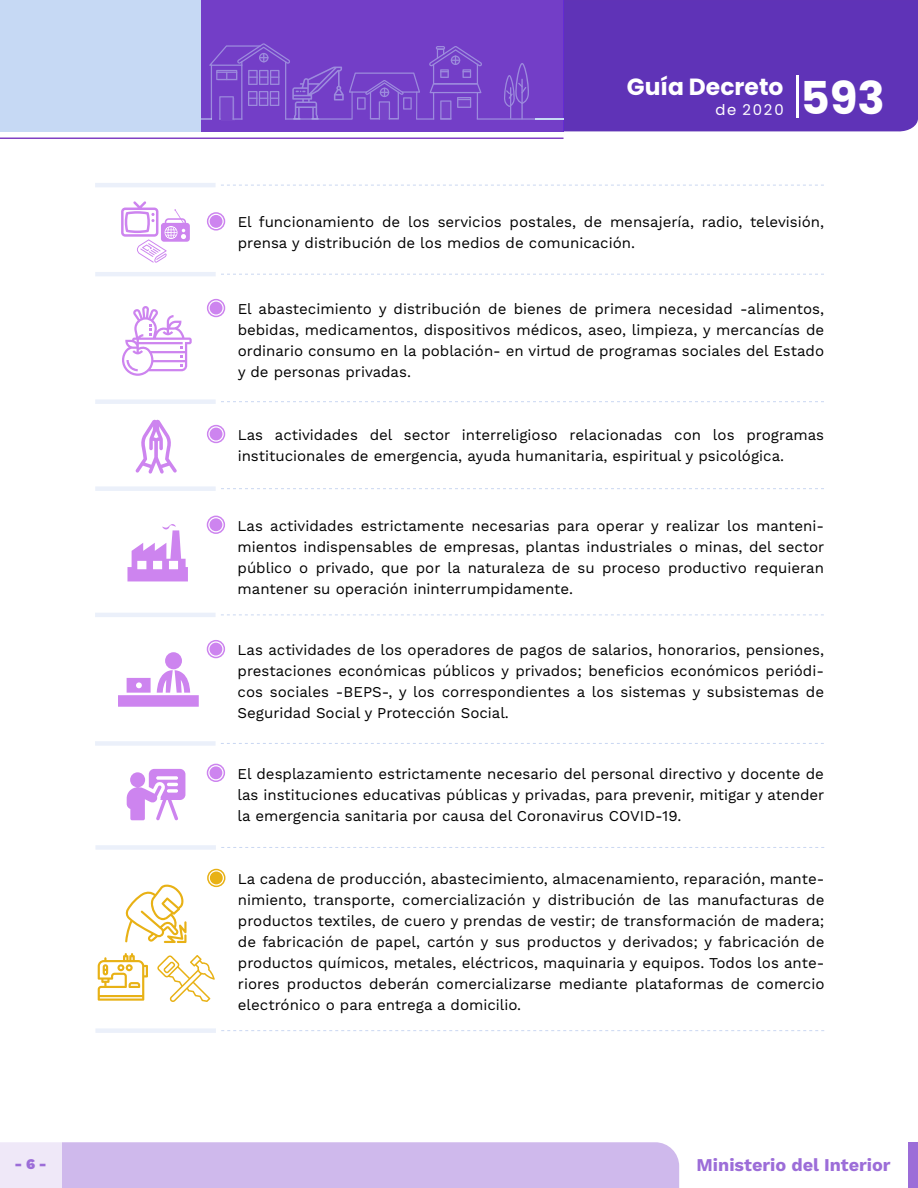
<style>
.page{position:relative;width:918px;height:1188px;background:#fff}
.page>*{position:absolute;margin:0;border:0;box-sizing:border-box;transform-origin:0 0}
.t1{font:700 23.4px "Poppins";color:#fff}
.t2{font:700 18px "Work Sans";color:#9c6dd8}
.t3{font:15px/21px "Work Sans";color:#000;text-align:justify}
.t4{font:14.85px "Poppins";letter-spacing:.125em;color:#fff}
.t5{font:900 14.55px "Work Sans";color:#9c6dd8}
.s1{font-size:45.3px}
</style>
<div class="page">
<div style="left:61px;top:1142px;width:618px;height:46px;background:#cfb9ec"></div>
<div style="left:909px;top:1142px;width:9px;height:46px;background:#9c6dd8"></div>
<div style="left:0;top:1142px;width:61px;height:46px;background:#efe8f8"></div>
<svg style="left:221px;top:185px;width:603px;height:1px"></svg>
<hr style="left:95px;top:183px;width:121px;height:4px;background:#ebf0fa">
<svg style="left:121px;top:201px;width:69px;height:62px"></svg>
<svg style="left:135px;top:420px;width:42px;height:54px"></svg>
<svg style="left:221px;top:401px;width:603px;height:1px"></svg>
<div style="left:95px;top:399px;width:121px;height:5px;background:#ebf0fa"></div>
<div style="left:210px;top:302px;width:13px;height:12px;background:#cd84ef;border-radius:50%"></div>
<div style="left:207px;top:299px;width:18px;height:18px;border:2px solid #cd84ef;border-radius:50%"></div>
<svg style="left:221px;top:274px;width:603px;height:1px"></svg>
<hr style="left:95px;top:272px;width:121px;height:4px;background:#ebf0fa">
<div style="left:210px;top:215px;width:13px;height:13px;background:#cd84ef;border-radius:50%"></div>
<div style="left:207px;top:212px;width:18px;height:19px;border:2px solid #cd84ef;border-radius:50%"></div>
<svg style="left:122px;top:306px;width:70px;height:70px"></svg>
<svg style="left:221px;top:488px;width:603px;height:1px"></svg>
<div style="left:95px;top:486px;width:121px;height:5px;background:#ebf0fa"></div>
<div style="left:210px;top:428px;width:13px;height:12px;background:#cd84ef;border-radius:50%"></div>
<div style="left:207px;top:425px;width:18px;height:18px;border:2px solid #cd84ef;border-radius:50%"></div>
<svg style="left:118px;top:652px;width:81px;height:55px"></svg>
<div style="left:209px;top:643px;width:13px;height:13px;background:#cd84ef;border-radius:50%"></div>
<div style="left:207px;top:640px;width:18px;height:18px;border:2px solid #cd84ef;border-radius:50%"></div>
<svg style="left:127px;top:524px;width:61px;height:57px"></svg>
<svg style="left:221px;top:614px;width:603px;height:1px"></svg>
<hr style="left:95px;top:613px;width:121px;height:4px;background:#ebf0fa">
<div style="left:209px;top:518px;width:13px;height:13px;background:#cd84ef;border-radius:50%"></div>
<div style="left:207px;top:516px;width:18px;height:18px;border:2px solid #cd84ef;border-radius:50%"></div>
<svg style="left:221px;top:743px;width:603px;height:1px"></svg>
<div style="left:95px;top:741px;width:121px;height:5px;background:#ebf0fa"></div>
<div style="left:209px;top:766px;width:13px;height:13px;background:#cd84ef;border-radius:50%"></div>
<div style="left:207px;top:764px;width:18px;height:18px;border:2px solid #cd84ef;border-radius:50%"></div>
<svg style="left:127px;top:769px;width:58px;height:51px"></svg>
<div style="left:210px;top:872px;width:13px;height:12px;background:#e8b115;border-radius:50%"></div>
<div style="left:207px;top:869px;width:18px;height:18px;border:2px solid #e8b115;border-radius:50%"></div>
<svg style="left:221px;top:847px;width:603px;height:1px"></svg>
<div style="left:95px;top:845px;width:121px;height:5px;background:#ebf0fa"></div>
<svg style="left:221px;top:1030px;width:603px;height:1px"></svg>
<div style="left:95px;top:1028px;width:121px;height:5px;background:#ebf0fa"></div>
<svg style="left:157px;top:955px;width:58px;height:47px"></svg>
<svg style="left:98px;top:953px;width:50px;height:48px"></svg>
<svg style="left:125px;top:885px;width:62px;height:58px"></svg>
<div style="left:0;top:0;width:564px;height:131px;background:#733ec7"></div>
<div style="left:0;top:0;width:201px;height:131px;background:#c6d9f4"></div>
<div style="left:564px;top:0;width:354px;height:131px;background:#5f33b7"></div>
<hr style="left:796px;top:75px;width:3px;height:43px;background:#fff">
<hr style="left:0;top:138px;width:564px;height:1px;background:#8141c3">
<div style="left:221px;top:98px;width:14px;height:23px;background:#7845c9"></div>
<hr style="left:510px;top:87px;width:1px;height:32px;background:#c6d9f4">
<hr style="left:521px;top:79px;width:2px;height:40px;background:#c6d9f4">
<svg style="left:504px;top:63px;width:25px;height:44px"></svg>
<hr style="left:477px;top:118px;width:86px;height:2px;background:#c6d9f4">
<hr style="left:535px;top:118px;width:29px;height:2px;background:#c6d9f4">
<svg style="left:201px;top:43px;width:281px;height:77px"></svg>
<h1 class="t1" style="left:627px;top:74px;width:259px">Guía Decreto <span class="s1">593</span></h1>
<p class="t4" style="left:715px;top:102px;width:70px">de 2020</p>
<p class="t3" style="left:238px;top:212px;width:588px">El funcionamiento de los servicios postales, de mensajería, radio, televisión, prensa y distribución de los medios de comunicación.</p>
<p class="t3" style="left:238px;top:299px;width:588px">El abastecimiento y distribución de bienes de primera necesidad -alimentos, bebidas, medicamentos, dispositivos médicos, aseo, limpieza, y mercancías de ordinario consumo en la población- en virtud de programas sociales del Estado y de personas privadas.</p>
<p class="t3" style="left:238px;top:425px;width:588px">Las actividades del sector interreligioso relacionadas con los programas institucionales de emergencia, ayuda humanitaria, espiritual y psicológica.</p>
<p class="t3" style="left:238px;top:516px;width:588px">Las actividades estrictamente necesarias para operar y realizar los manteni&shy;mientos indispensables de empresas, plantas industriales o minas, del sector público o privado, que por la naturaleza de su proceso productivo requieran mantener su operación ininterrumpidamente.</p>
<p class="t3" style="left:238px;top:640px;width:588px">Las actividades de los operadores de pagos de salarios, honorarios, pensiones, prestaciones económicas públicos y privados; beneficios económicos periódi&shy;cos sociales -BEPS-, y los correspondientes a los sistemas y subsistemas de Seguridad Social y Protección Social.</p>
<p class="t3" style="left:238px;top:764px;width:588px">El desplazamiento estrictamente necesario del personal directivo y docente de las instituciones educativas públicas y privadas, para prevenir, mitigar y atender la emergencia sanitaria por causa del Coronavirus COVID-19.</p>
<p class="t3" style="left:238px;top:869px;width:588px">La cadena de producción, abastecimiento, almacenamiento, reparación, mante&shy;nimiento, transporte, comercialización y distribución de las manufacturas de productos textiles, de cuero y prendas de vestir; de transformación de madera; de fabricación de papel, cartón y sus productos y derivados; y fabricación de productos químicos, metales, eléctricos, maquinaria y equipos. Todos los ante&shy;riores productos deberán comercializarse mediante plataformas de comercio electrónico o para entrega a domicilio.</p>
<p class="t5" style="left:15px;top:1153px;width:34px">- 6 -</p>
<p class="t2" style="left:697px;top:1154px;width:196px">Ministerio del Interior</p>
</div>
